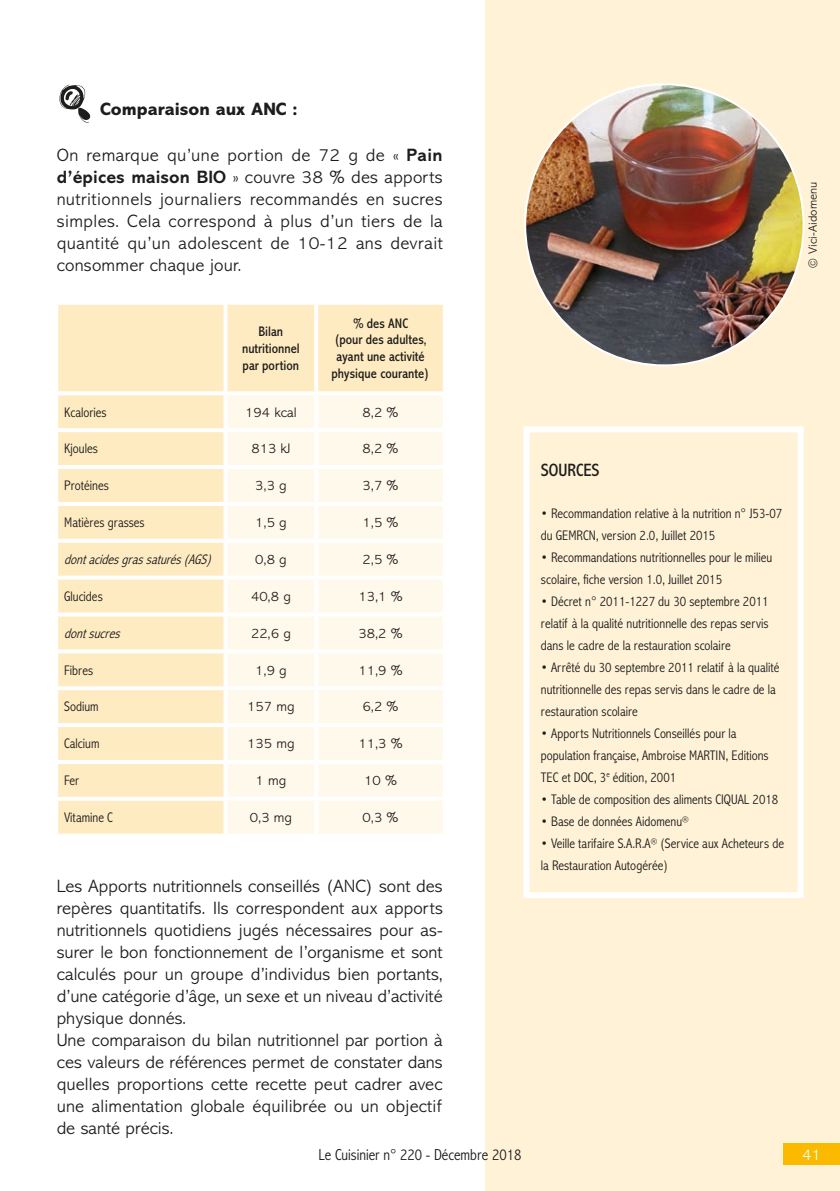
<style>
.page{position:relative;width:840px;height:1191px;background:#fff}
.page>*{position:absolute;margin:0;border:0;box-sizing:border-box;transform-origin:0 0}
.t1{font:300 18px/22px "Abadi MT Std";letter-spacing:.005em;color:#1d1d1b}
.t2{font:800 18px "Abadi MT Std";color:#1d1d1b}
.t3{font:condensed 18px "Abadi MT Std";color:#1d1d1b}
.t4{font:300 condensed 16px "Abadi MT Std";color:#1d1d1b}
.t5{font:300 16px "Abadi MT Std";color:#fff}
.t6{font:300 condensed 14px/22px "Abadi MT Std";color:#1d1d1b}
.t7{font:300 14px "Abadi MT Std";color:#1d1d1b}
.t8{font:condensed 14px/16.8px "Abadi MT Std";color:#1d1d1b;text-align:center}
.t9{font:italic 300 condensed 14px "Abadi MT Std";color:#1d1d1b}
.t10{font:300 12px "Abadi MT Std";letter-spacing:.01em;color:#1d1d1b}
.s1{font-weight:700}
</style>
<div class="page">
<div style="left:485px;top:0;width:354px;height:1191px;background:#fff2d7"></div>
<div style="left:782px;top:1143px;width:57px;height:21px;background:#fbba00"></div>
<div style="left:58px;top:305px;width:384px;height:528px;background:#ffebc2"></div>
<div style="left:227px;top:395px;width:215px;height:438px;background:#fff9ec"></div>
<svg style="left:223px;top:305px;width:4px;height:86px"></svg>
<svg style="left:314px;top:305px;width:4px;height:86px"></svg>
<svg style="left:442px;top:305px;width:1px;height:86px"></svg>
<svg style="left:56px;top:391px;width:169px;height:4px"></svg>
<svg style="left:225px;top:391px;width:91px;height:4px"></svg>
<svg style="left:223px;top:395px;width:4px;height:33px"></svg>
<svg style="left:316px;top:391px;width:129px;height:4px"></svg>
<hr style="left:314px;top:395px;width:4px;height:33px;background:#fff">
<svg style="left:442px;top:395px;width:1px;height:33px"></svg>
<hr style="left:54px;top:428px;width:171px;height:4px;background:#fff">
<hr style="left:225px;top:428px;width:91px;height:4px;background:#fff">
<svg style="left:223px;top:432px;width:4px;height:33px"></svg>
<hr style="left:316px;top:428px;width:130px;height:4px;background:#fff">
<hr style="left:314px;top:432px;width:4px;height:33px;background:#fff">
<svg style="left:442px;top:432px;width:1px;height:33px"></svg>
<hr style="left:54px;top:465px;width:171px;height:4px;background:#fff">
<hr style="left:225px;top:465px;width:91px;height:4px;background:#fff">
<svg style="left:223px;top:469px;width:4px;height:33px"></svg>
<hr style="left:316px;top:465px;width:130px;height:4px;background:#fff">
<hr style="left:314px;top:469px;width:4px;height:33px;background:#fff">
<svg style="left:442px;top:469px;width:1px;height:33px"></svg>
<svg style="left:223px;top:506px;width:4px;height:33px"></svg>
<hr style="left:314px;top:506px;width:4px;height:33px;background:#fff">
<svg style="left:442px;top:506px;width:1px;height:33px"></svg>
<svg style="left:223px;top:543px;width:4px;height:32px"></svg>
<hr style="left:314px;top:543px;width:4px;height:32px;background:#fff">
<svg style="left:442px;top:543px;width:1px;height:32px"></svg>
<svg style="left:223px;top:579px;width:4px;height:33px"></svg>
<hr style="left:314px;top:579px;width:4px;height:33px;background:#fff">
<svg style="left:442px;top:580px;width:1px;height:32px"></svg>
<svg style="left:223px;top:616px;width:4px;height:33px"></svg>
<hr style="left:314px;top:616px;width:4px;height:33px;background:#fff">
<svg style="left:442px;top:617px;width:1px;height:32px"></svg>
<svg style="left:223px;top:653px;width:4px;height:33px"></svg>
<hr style="left:314px;top:653px;width:4px;height:33px;background:#fff">
<svg style="left:442px;top:653px;width:1px;height:33px"></svg>
<svg style="left:223px;top:690px;width:4px;height:33px"></svg>
<hr style="left:314px;top:690px;width:4px;height:33px;background:#fff">
<svg style="left:442px;top:690px;width:1px;height:33px"></svg>
<svg style="left:223px;top:727px;width:4px;height:33px"></svg>
<hr style="left:314px;top:727px;width:4px;height:33px;background:#fff">
<svg style="left:442px;top:727px;width:1px;height:33px"></svg>
<svg style="left:223px;top:764px;width:4px;height:33px"></svg>
<hr style="left:314px;top:764px;width:4px;height:33px;background:#fff">
<svg style="left:442px;top:764px;width:1px;height:33px"></svg>
<svg style="left:223px;top:801px;width:4px;height:32px"></svg>
<hr style="left:314px;top:801px;width:4px;height:32px;background:#fff">
<svg style="left:442px;top:801px;width:1px;height:32px"></svg>
<hr style="left:54px;top:502px;width:171px;height:4px;background:#fff">
<svg style="left:57px;top:539px;width:168px;height:4px"></svg>
<svg style="left:56px;top:575px;width:169px;height:4px"></svg>
<svg style="left:56px;top:612px;width:169px;height:4px"></svg>
<svg style="left:56px;top:649px;width:169px;height:4px"></svg>
<svg style="left:57px;top:686px;width:168px;height:4px"></svg>
<hr style="left:54px;top:723px;width:171px;height:4px;background:#fff">
<hr style="left:54px;top:760px;width:171px;height:4px;background:#fff">
<hr style="left:54px;top:797px;width:171px;height:4px;background:#fff">
<svg style="left:56px;top:833px;width:169px;height:1px"></svg>
<hr style="left:225px;top:502px;width:91px;height:4px;background:#fff">
<hr style="left:316px;top:502px;width:130px;height:4px;background:#fff">
<hr style="left:225px;top:539px;width:91px;height:4px;background:#fff">
<hr style="left:316px;top:539px;width:130px;height:4px;background:#fff">
<svg style="left:225px;top:575px;width:91px;height:4px"></svg>
<svg style="left:316px;top:575px;width:127px;height:4px"></svg>
<hr style="left:225px;top:612px;width:91px;height:4px;background:#fff">
<hr style="left:316px;top:612px;width:130px;height:4px;background:#fff">
<hr style="left:225px;top:649px;width:91px;height:4px;background:#fff">
<hr style="left:316px;top:649px;width:130px;height:4px;background:#fff">
<hr style="left:225px;top:686px;width:91px;height:4px;background:#fff">
<hr style="left:316px;top:686px;width:130px;height:4px;background:#fff">
<hr style="left:225px;top:723px;width:91px;height:4px;background:#fff">
<hr style="left:316px;top:723px;width:130px;height:4px;background:#fff">
<hr style="left:225px;top:760px;width:91px;height:4px;background:#fff">
<hr style="left:316px;top:760px;width:130px;height:4px;background:#fff">
<hr style="left:225px;top:797px;width:91px;height:4px;background:#fff">
<hr style="left:316px;top:797px;width:130px;height:4px;background:#fff">
<svg style="left:228px;top:833px;width:86px;height:1px"></svg>
<svg style="left:318px;top:833px;width:125px;height:1px"></svg>
<div style="left:523px;top:426px;width:280px;height:472px;border:6px solid #fff"></div>
<img style="left:525px;top:84px;width:278px;height:281px">
<p class="t2" style="left:100px;top:98px;width:199px">Comparaison aux ANC :</p>
<p class="t1" style="left:57px;top:144px;width:387px;text-align:justify">On remarque qu’une portion de 72 g de « <span class="s1">Pain d’épices maison BIO</span> » couvre 38 % des apports nutritionnels journaliers recommandés en sucres simples. Cela correspond à plus d’un tiers de la quantité qu’un adolescent de 10-12 ans devrait consommer chaque jour.</p>
<p class="t8" style="left:242px;top:323px;width:59px">Bilan nutritionnel par portion</p>
<p class="t8" style="left:331px;top:315px;width:100px">% des ANC<br>(pour des adultes, ayant une activité physique courante)</p>
<p class="t6" style="left:64px;top:401px;width:44px">Kcalories</p>
<p class="t7" style="left:245px;top:404px;width:53px">194 kcal</p>
<p class="t7" style="left:362px;top:404px;width:37px">8,2 %</p>
<p class="t6" style="left:64px;top:438px;width:35px">Kjoules</p>
<p class="t7" style="left:251px;top:441px;width:41px">813 kJ</p>
<p class="t7" style="left:362px;top:441px;width:37px">8,2 %</p>
<p class="t6" style="left:64px;top:475px;width:46px">Protéines</p>
<p class="t7" style="left:255px;top:478px;width:33px">3,3 g</p>
<p class="t7" style="left:362px;top:478px;width:37px">3,7 %</p>
<p class="t6" style="left:64px;top:512px;width:82px">Matières grasses</p>
<p class="t7" style="left:255px;top:515px;width:33px">1,5 g</p>
<p class="t7" style="left:362px;top:515px;width:37px">1,5 %</p>
<p class="t9" style="left:64px;top:552px;width:152px">dontacidesgrassaturés(AGS)</p>
<p class="t7" style="left:255px;top:552px;width:33px">0,8 g</p>
<p class="t7" style="left:362px;top:552px;width:37px">2,5 %</p>
<p class="t6" style="left:64px;top:585px;width:40px">Glucides</p>
<p class="t7" style="left:251px;top:588px;width:41px">40,8 g</p>
<p class="t7" style="left:358px;top:588px;width:46px">13,1 %</p>
<p class="t9" style="left:64px;top:625px;width:61px">dontsucres</p>
<p class="t7" style="left:251px;top:625px;width:41px">22,6 g</p>
<p class="t7" style="left:358px;top:625px;width:46px">38,2 %</p>
<p class="t6" style="left:64px;top:659px;width:31px">Fibres</p>
<p class="t7" style="left:255px;top:662px;width:33px">1,9 g</p>
<p class="t7" style="left:358px;top:662px;width:46px">11,9 %</p>
<p class="t6" style="left:64px;top:696px;width:36px">Sodium</p>
<p class="t7" style="left:247px;top:699px;width:49px">157 mg</p>
<p class="t7" style="left:362px;top:699px;width:37px">6,2 %</p>
<p class="t6" style="left:64px;top:733px;width:37px">Calcium</p>
<p class="t7" style="left:247px;top:736px;width:49px">135 mg</p>
<p class="t7" style="left:358px;top:736px;width:46px">11,3 %</p>
<p class="t6" style="left:64px;top:770px;width:16px">Fer</p>
<p class="t7" style="left:255px;top:773px;width:32px">1 mg</p>
<p class="t7" style="left:364px;top:773px;width:34px">10 %</p>
<p class="t6" style="left:64px;top:806px;width:50px">Vitamine C</p>
<p class="t7" style="left:250px;top:809px;width:44px">0,3 mg</p>
<p class="t7" style="left:362px;top:809px;width:37px">0,3 %</p>
<p class="t1" style="left:57px;top:875px;width:387px">Les Apports nutritionnels conseillés (ANC) sont des repères quantitatifs. Ils correspondent aux apports nutritionnels quotidiens jugés nécessaires pour as&shy;surer le bon fonctionnement de l’organisme et sont calculés pour un groupe d’individus bien portants, d’une catégorie d’âge, un sexe et un niveau d’activité physique donnés.<br>Une comparaison du bilan nutritionnel par portion à ces valeurs de références permet de constater dans quelles proportions cette recette peut cadrer avec une alimentation globale équilibrée ou un objectif de santé précis.</p>
<p class="t10" style="left:806px;top:268px;width:87px;rotate:-90deg">© Vici-Aidomenu</p>
<p class="t3" style="left:540px;top:460px;width:60px">SOURCES</p>
<p class="t6" style="left:540px;top:503px;width:243px">• Recommandation relative à la nutrition n° J53-07 du GEMRCN, version 2.0, Juillet 2015</p>
<p class="t6" style="left:540px;top:547px;width:233px">• Recommandations nutritionnelles pour le milieu scolaire, fiche version 1.0, Juillet 2015</p>
<p class="t6" style="left:540px;top:591px;width:229px;text-align:justify">• Décret n° 2011-1227 du 30 septembre 2011 relatif à la qualité nutritionnelle des repas servis dans le cadre de la restauration scolaire</p>
<p class="t6" style="left:540px;top:657px;width:240px">• Arrêté du 30 septembre 2011 relatif à la qualité nutritionnelle des repas servis dans le cadre de la restauration scolaire</p>
<p class="t6" style="left:540px;top:723px;width:229px">• Apports Nutritionnels Conseillés pour la population française, Ambroise MARTIN, Editions<br>TEC et DOC, 3<sup>e</sup> édition, 2001</p>
<p class="t6" style="left:540px;top:789px;width:239px">• Table de composition des aliments CIQUAL 2018</p>
<p class="t6" style="left:540px;top:811px;width:149px">• Base de données Aidomenu<sup>®</sup></p>
<p class="t6" style="left:540px;top:833px;width:244px">• Veille tarifaire S.A.R.A<sup>®</sup> (Service aux Acheteurs de la Restauration Autogérée)</p>
<p class="t4" style="left:318px;top:1145px;width:204px">Le Cuisinier n° 220 - Décembre 2018</p>
<p class="t5" style="left:801px;top:1145px;width:21px">41</p>
</div>
